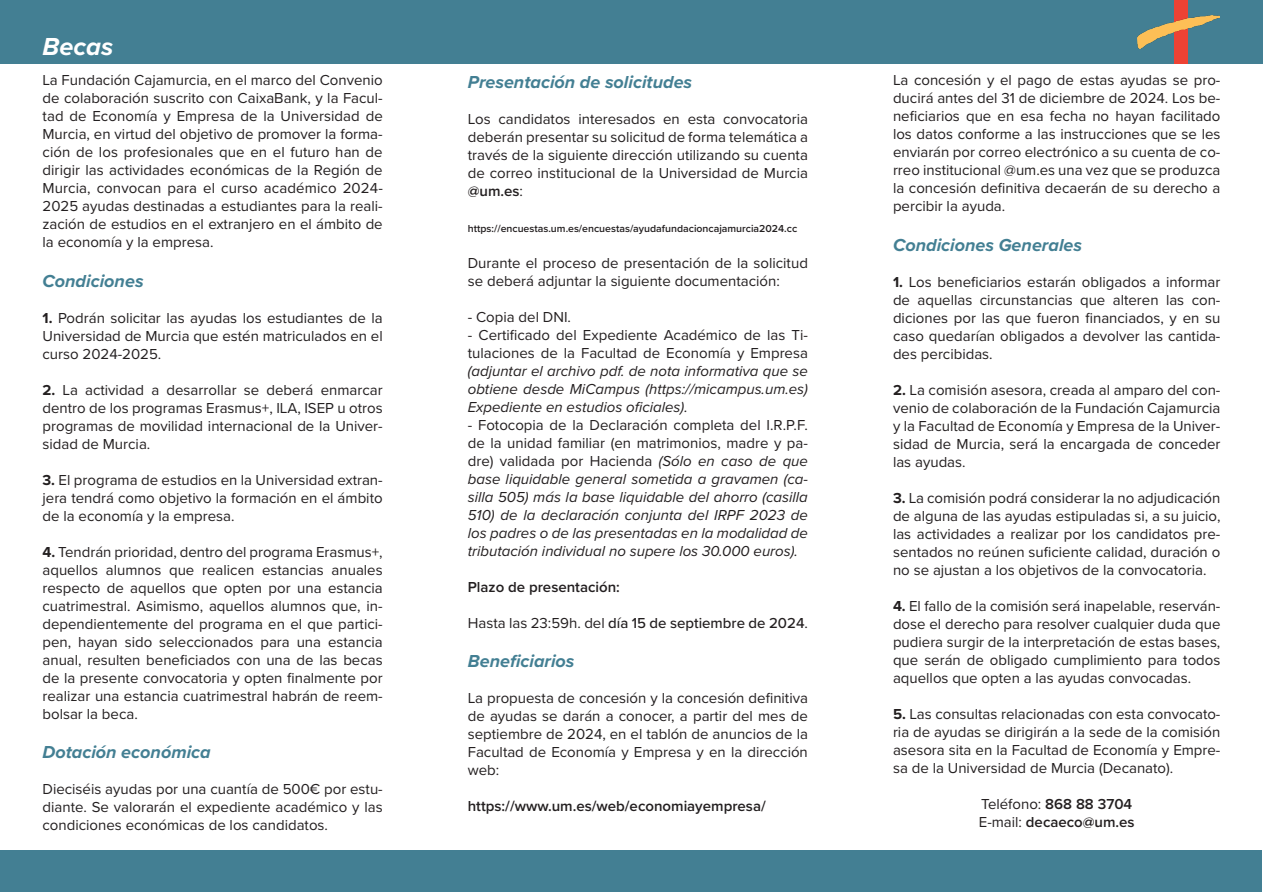
<style>
.page{position:relative;width:1263px;height:893px;background:#fff}
.page>*{position:absolute;margin:0;border:0;box-sizing:border-box;transform-origin:0 0}
.t1{font:italic 700 25.5px "Proxima Nova";color:#fff}
.t2{font:italic 700 18px "Proxima Nova";color:#437f93}
.t3{font:15px/18px "Proxima Nova";color:#231f20;text-align:justify}
.t4{font:italic 15px/18px "Proxima Nova";color:#231f20;text-align:justify}
.t5{font:600 15px "Proxima Nova";color:#231f20}
.t6{font:500 15px "Proxima Nova";color:#231f20}
.t7{font:600 10.5px "Proxima Nova";color:#231f20}
.s1{font-weight:700}
.s2{font-weight:600}
.s3{font-style:normal}
.s4{font-weight:400}
</style>
<div class="page">
<div style="left:0;top:0;width:1263px;height:63px;background:#437f93"></div>
<div style="left:1px;top:850px;width:1261px;height:42px;background:#437f93"></div>
<div style="left:1174px;top:0;width:13px;height:63px;background:#ee4234"></div>
<img style="left:1137px;top:16px;width:82px;height:32px">
<p class="t1" style="left:43px;top:28px;width:72px">Becas</p>
<p class="t3" style="left:43px;top:71px;width:342px">La Fundación Cajamurcia, en el marco del Convenio de colaboración suscrito con CaixaBank, y la Facul&shy;tad de Economía y Empresa de la Universidad de Murcia, en virtud del objetivo de promover la forma&shy;ción de los profesionales que en el futuro han de dirigir las actividades económicas de la Región de Murcia, convocan para el curso académico 2024- 2025 ayudas destinadas a estudiantes para la reali&shy;zación de estudios en el extranjero en el ámbito de la economía y la empresa.</p>
<p class="t2" style="left:43px;top:267px;width:103px">Condiciones</p>
<p class="t3" style="left:43px;top:308px;width:342px"><span class="s1">1.</span> Podrán solicitar las ayudas los estudiantes de la Universidad de Murcia que estén matriculados en el curso 2024-2025.</p>
<p class="t3" style="left:43px;top:380px;width:342px"><span class="s1">2.</span> La actividad a desarrollar se deberá enmarcar dentro de los programas Erasmus+, ILA, ISEP u otros programas de movilidad internacional de la Univer&shy;sidad de Murcia.</p>
<p class="t3" style="left:43px;top:470px;width:342px"><span class="s1">3.</span> El programa de estudios en la Universidad extran&shy;jera tendrá como objetivo la formación en el ámbito de la economía y la empresa.</p>
<p class="t3" style="left:43px;top:542px;width:342px"><span class="s1">4.</span> Tendrán prioridad, dentro del programa Erasmus+, aquellos alumnos que realicen estancias anuales respecto de aquellos que opten por una estancia cuatrimestral. Asimismo, aquellos alumnos que, in&shy;dependientemente del programa en el que partici&shy;pen, hayan sido seleccionados para una estancia anual, resulten beneficiados con una de las becas de la presente convocatoria y opten finalmente por realizar una estancia cuatrimestral habrán de reem&shy;bolsar la beca.</p>
<p class="t2" style="left:43px;top:739px;width:170px">Dotación económica</p>
<p class="t3" style="left:43px;top:780px;width:342px">Dieciséis ayudas por una cuantía de 500€ por estu&shy;diante. Se valorarán el expediente académico y las condiciones económicas de los candidatos.</p>
<p class="t2" style="left:468px;top:68px;width:226px">Presentación de solicitudes</p>
<p class="t3" style="left:468px;top:109px;width:342px">Los candidatos interesados en esta convocatoria deberán presentar su solicitud de forma telemática a través de la siguiente dirección utilizando su cuenta de correo institucional de la Universidad de Murcia <span class="s2">@um.es</span>:</p>
<p class="t7" style="left:468px;top:220px;width:331px">https://encuestas.um.es/encuestas/ayudafundacioncajamurcia2024.cc</p>
<p class="t3" style="left:468px;top:253px;width:342px">Durante el proceso de presentación de la solicitud se deberá adjuntar la siguiente documentación:</p>
<p class="t3" style="left:468px;top:307px;width:105px">- Copia del DNI.</p>
<p class="t4" style="left:468px;top:325px;width:342px"><span class="s3">- Certificado del Expediente Académico de las Ti&shy;tulaciones de la Facultad de Economía y Empresa </span>(adjuntar el archivo pdf. de nota informativa que se obtiene desde MiCampus (https://micampus.um.es)<br>Expediente en estudios oficiales).</p>
<p class="t4" style="left:468px;top:415px;width:342px"><span class="s3">- Fotocopia de la Declaración completa del I.R.P.F. de la unidad familiar (en matrimonios, madre y pa&shy;dre) validada por Hacienda</span> (Sólo en caso de que base liquidable general sometida a gravamen (ca&shy;silla 505) más la base liquidable del ahorro (casilla 510) de la declaración conjunta del IRPF 2023 de los padres o de las presentadas en la modalidad de tributación individual no supere los 30.000 euros).</p>
<p class="t5" style="left:468px;top:575px;width:154px">Plazo de presentación:</p>
<p class="t6" style="left:468px;top:611px;width:342px"><span class="s4">Hasta las 23:59h. del</span> día 15 de septiembre de 2024<span class="s4">.</span></p>
<p class="t2" style="left:468px;top:648px;width:108px">Beneficiarios</p>
<p class="t3" style="left:468px;top:689px;width:342px">La propuesta de concesión y la concesión definitiva de ayudas se darán a conocer, a partir del mes de septiembre de 2024, en el tablón de anuncios de la Facultad de Economía y Empresa y en la dirección web:</p>
<p class="t5" style="left:468px;top:795px;width:300px">https://www.um.es/web/economiayempresa/</p>
<p class="t3" style="left:893px;top:71px;width:329px">La concesión y el pago de estas ayudas se pro&shy;ducirá antes del 31 de diciembre de 2024. Los be&shy;neficiarios que en esa fecha no hayan facilitado los datos conforme a las instrucciones que se les enviarán por correo electrónico a su cuenta de co&shy;rreo institucional @um.es una vez que se produzca la concesión definitiva decaerán de su derecho a percibir la ayuda.</p>
<p class="t2" style="left:893px;top:231px;width:191px">Condiciones Generales</p>
<p class="t3" style="left:893px;top:272px;width:329px"><span class="s1">1.</span> Los beneficiarios estarán obligados a informar de aquellas circunstancias que alteren las con&shy;diciones por las que fueron financiados, y en su caso quedarían obligados a devolver las cantida&shy;des percibidas.</p>
<p class="t3" style="left:893px;top:380px;width:329px"><span class="s1">2.</span> La comisión asesora, creada al amparo del con&shy;venio de colaboración de la Fundación Cajamurcia y la Facultad de Economía y Empresa de la Univer&shy;sidad de Murcia, será la encargada de conceder las ayudas.</p>
<p class="t3" style="left:893px;top:488px;width:329px"><span class="s1">3.</span> La comisión podrá considerar la no adjudicación de alguna de las ayudas estipuladas si, a su juicio, las actividades a realizar por los candidatos pre&shy;sentados no reúnen suficiente calidad, duración o no se ajustan a los objetivos de la convocatoria.</p>
<p class="t3" style="left:893px;top:596px;width:329px"><span class="s1">4.</span> El fallo de la comisión será inapelable, reserván&shy;dose el derecho para resolver cualquier duda que pudiera surgir de la interpretación de estas bases, que serán de obligado cumplimiento para todos aquellos que opten a las ayudas convocadas.</p>
<p class="t3" style="left:893px;top:704px;width:329px"><span class="s1">5.</span> Las consultas relacionadas con esta convocato&shy;ria de ayudas se dirigirán a la sede de la comisión asesora sita en la Facultad de Economía y Empre&shy;sa de la Universidad de Murcia (Decanato).</p>
<p class="t3" style="left:981px;top:794px;width:153px">Teléfono: <span class="s2">868 88 3704</span></p>
<p class="t5" style="left:979px;top:811px;width:157px"><span class="s4">E-mail:</span> decaeco@um.es</p>
</div>
